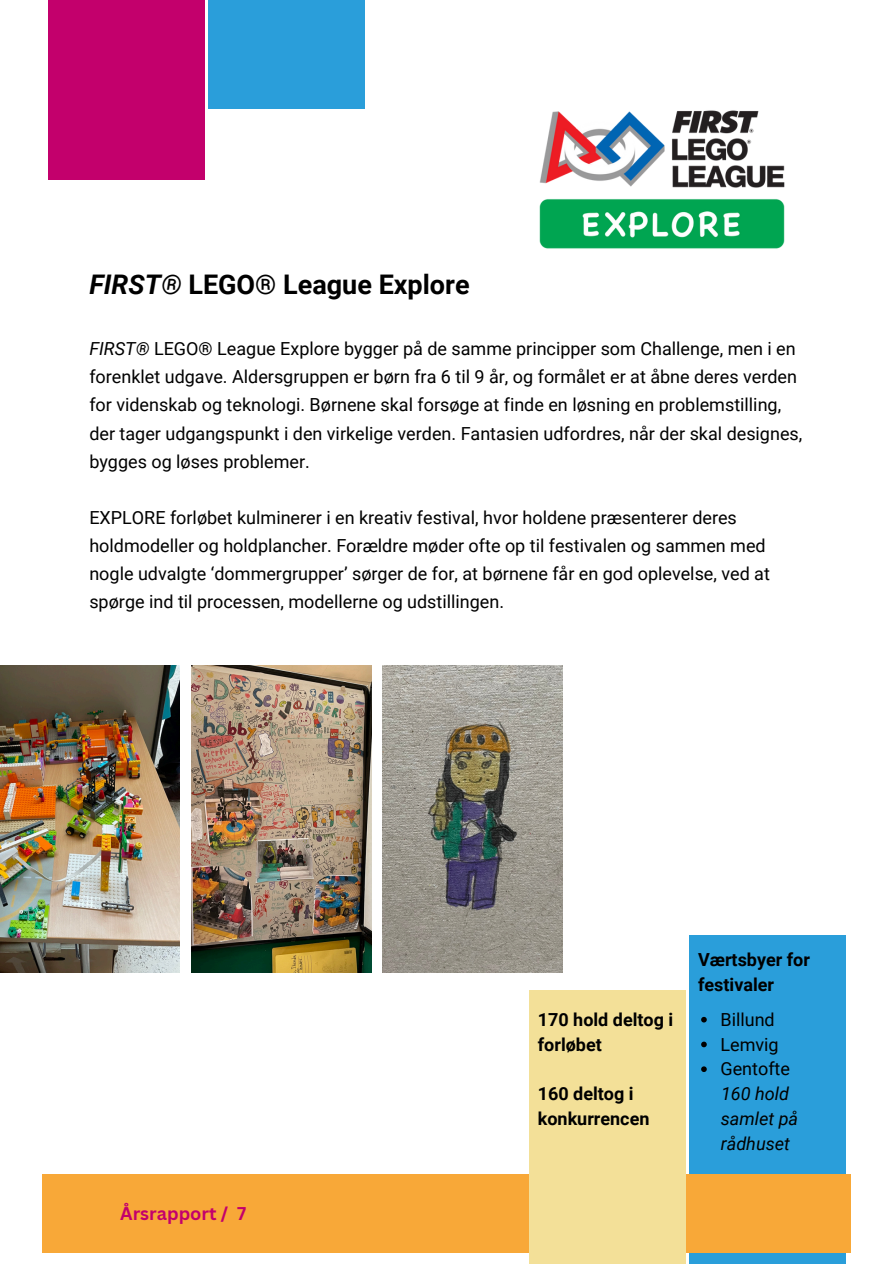
<style>
.page{position:relative;width:894px;height:1264px;background:#fff}
.page>*{position:absolute;margin:0;border:0;box-sizing:border-box;transform-origin:0 0}
.t1{font:700 27px "Roboto";color:#000}
.t2{font:18px/28.2px "Roboto";color:#000}
.t3{font:700 18px/24.8px "Roboto";color:#000}
.t4{font:italic 18px "Roboto";color:#000}
.t5{font:700 18px "Canva Sans";color:#c3006c}
.s1{font-style:italic}
</style>
<div class="page">
<img style="left:0;top:665px;width:180px;height:307px">
<img style="left:191px;top:665px;width:180px;height:307px">
<img style="left:382px;top:665px;width:180px;height:307px">
<div style="left:689px;top:934px;width:156px;height:329px;background:#2a9eda"></div>
<div style="left:48px;top:0;width:157px;height:179px;background:#c3006c"></div>
<div style="left:208px;top:0;width:156px;height:108px;background:#2a9eda"></div>
<img style="left:539px;top:110px;width:246px;height:139px">
<div style="left:42px;top:1174px;width:808px;height:78px;background:#f8a838"></div>
<div style="left:529px;top:989px;width:156px;height:274px;background:#f3e098"></div>
<svg style="left:701px;top:1016px;width:5px;height:6px"></svg>
<svg style="left:701px;top:1041px;width:5px;height:6px"></svg>
<svg style="left:701px;top:1066px;width:5px;height:6px"></svg>
<p class="t1" style="left:89px;top:269px;width:381px"><span class="s1">FIRST®</span> LEGO® League Explore</p>
<p class="t2" style="left:89px;top:335px;width:714px"><span class="s1">FIRST®</span> LEGO® League Explore bygger på de samme principper som Challenge, men i en forenklet udgave. Aldersgruppen er børn fra 6 til 9 år, og formålet er at åbne deres verden for videnskab og teknologi. Børnene skal forsøge at finde en løsning en problemstilling, der tager udgangspunkt i den virkelige verden. Fantasien udfordres, når der skal designes, bygges og løses problemer.</p>
<p class="t2" style="left:89px;top:504px;width:682px">EXPLORE forløbet kulminerer i en kreativ festival, hvor holdene præsenterer deres holdmodeller og holdplancher. Forældre møder ofte op til festivalen og sammen med nogle udvalgte ‘dommergrupper’ sørger de for, at børnene får en god oplevelse, ved at spørge ind til processen, modellerne og udstillingen.</p>
<p class="t5" style="left:120px;top:1200px;width:127px">Årsrapport / 7</p>
<p class="t3" style="left:537px;top:1007px;width:137px">170 hold deltog i forløbet</p>
<p class="t3" style="left:537px;top:1081px;width:113px">160 deltog i konkurrencen</p>
<h2 class="t3" style="left:698px;top:947px;width:113px">Værtsbyer for festivaler</h2>
<h1 class="t2" style="left:720px;top:1005px;width:56px">Billund</h1>
<p class="t2" style="left:720px;top:1030px;width:60px">Lemvig</p>
<p class="t2" style="left:720px;top:1055px;width:71px">Gentofte</p>
<p class="t4" style="left:720px;top:1083px;width:70px">160 hold</p>
<h2 class="t4" style="left:720px;top:1108px;width:79px">samlet på</h2>
<p class="t4" style="left:720px;top:1132px;width:71px">rådhuset</p>
</div>
